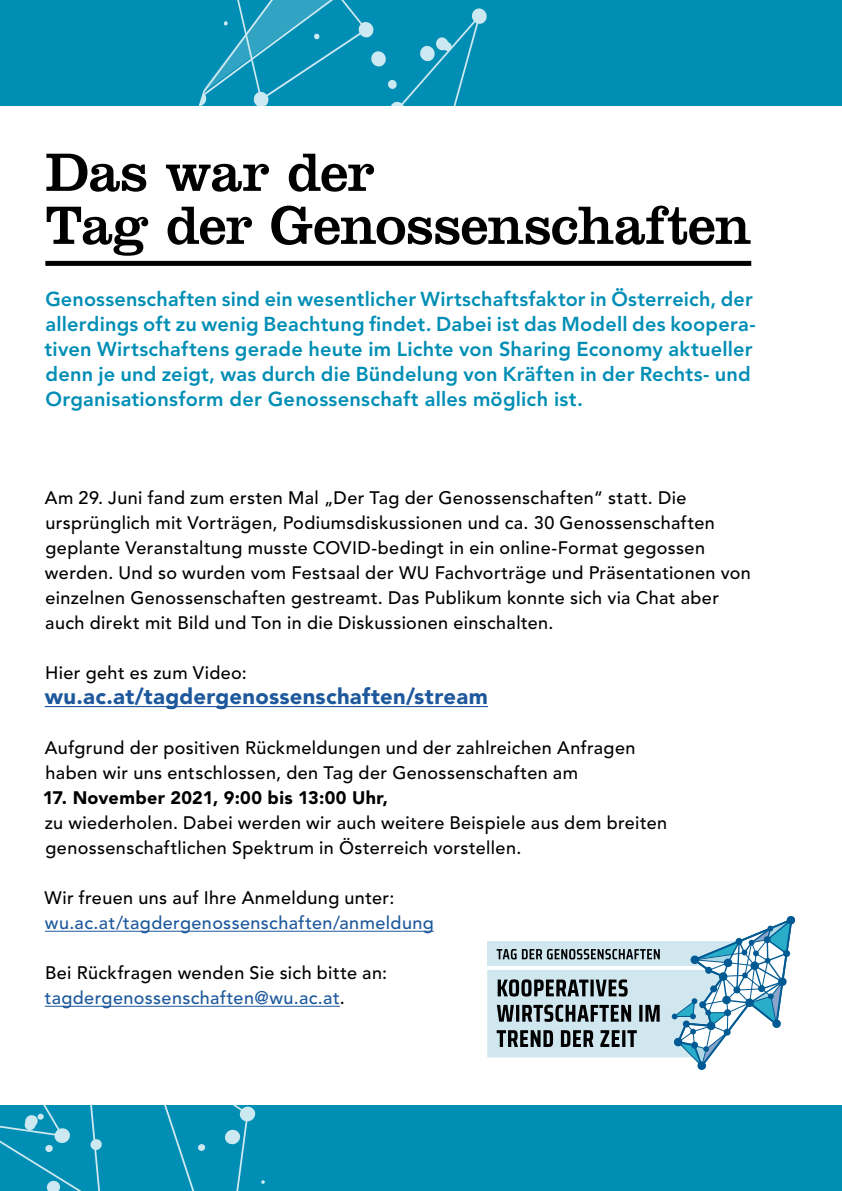
<style>
.page{position:relative;width:842px;height:1191px;background:#008eb5}
.page>*{position:absolute;margin:0;border:0;box-sizing:border-box;transform-origin:0 0}
.t1{font:56px/53px "Clarendon LT Std";letter-spacing:-.01em;color:#000}
.t2{font:900 22px "Avenir LT Std";letter-spacing:.015em;color:#1d589c}
.t3{font:800 20px/25px "Avenir LT Std";letter-spacing:.01em;color:#008eb5}
.t4{font:500 18px/25px "Avenir LT Std";letter-spacing:.02em;color:#000}
.t5{font:500 18px "Avenir LT Std";letter-spacing:.025em;color:#1d589c}
.t6{font:900 18px "Avenir LT Std";letter-spacing:.02em;color:#000}
.s1{color:#1d589c}
</style>
<div class="page">
<div style="left:0;top:106px;width:842px;height:998px;background:#fff"></div>
<svg style="left:48px;top:0;width:472px;height:261px"></svg>
<svg style="left:148px;top:931px;width:21px;height:1px"></svg>
<svg style="left:0;top:1006px;width:316px;height:185px"></svg>
<svg style="left:198px;top:1143px;width:7px;height:8px"></svg>
<hr style="left:45px;top:706px;width:443px;height:1px;background:#1d589c">
<hr style="left:45px;top:930px;width:389px;height:1px;background:#1d589c">
<hr style="left:45px;top:1005px;width:295px;height:1px;background:#1d589c">
<svg style="left:487px;top:917px;width:307px;height:153px"></svg>
<div style="left:45px;top:261px;width:706px;height:5px;background:#000"></div>
<h1 class="t1" style="left:45px;top:146px;width:708px">Das war der<br>Tag der Genossenschaften</h1>
<p class="t3" style="left:45px;top:286px;width:712px">Genossenschaften sind ein wesentlicher Wirtschaftsfaktor in Österreich, der allerdings oft zu wenig Beachtung findet. Dabei ist das Modell des koopera&shy;tiven Wirtschaftens gerade heute im Lichte von Sharing Economy aktueller denn je und zeigt, was durch die Bündelung von Kräften in der Rechts- und Organisationsform der Genossenschaft alles möglich ist.</p>
<p class="t4" style="left:45px;top:486px;width:707px">Am 29. Juni fand zum ersten Mal „Der Tag der Genossenschaften“ statt. Die ursprünglich mit Vorträgen, Podiumsdiskussionen und ca. 30 Genossenschaften geplante Veranstaltung musste COVID-bedingt in ein online-Format gegossen werden. Und so wurden vom Festsaal der WU Fachvorträge und Präsentationen von einzelnen Genossenschaften gestreamt. Das Publikum konnte sich via Chat aber auch direkt mit Bild und Ton in die Diskussionen einschalten.</p>
<p class="t4" style="left:45px;top:661px;width:203px">Hier geht es zum Video:</p>
<p class="t2" style="left:45px;top:683px;width:445px">wu.ac.at/tagdergenossenschaften/stream</p>
<p class="t4" style="left:45px;top:736px;width:592px">Aufgrund der positiven Rückmeldungen und der zahlreichen Anfragen haben wir uns entschlossen, den Tag der Genossenschaften am</p>
<p class="t6" style="left:43px;top:787px;width:347px">17. November 2021, 9:00 bis 13:00 Uhr,</p>
<p class="t4" style="left:45px;top:811px;width:624px">zu wiederholen. Dabei werden wir auch weitere Beispiele aus dem breiten genossenschaftlichen Spektrum in Österreich vorstellen.</p>
<p class="t4" style="left:45px;top:886px;width:351px">Wir freuen uns auf Ihre Anmeldung unter:</p>
<p class="t5" style="left:45px;top:912px;width:390px">wu.ac.at/tagdergenossenschaften/anmeldung</p>
<p class="t4" style="left:45px;top:961px;width:344px">Bei Rückfragen wenden Sie sich bitte an: <span class="s1">tagdergenossenschaften@wu.ac.at</span>.</p>
</div>
